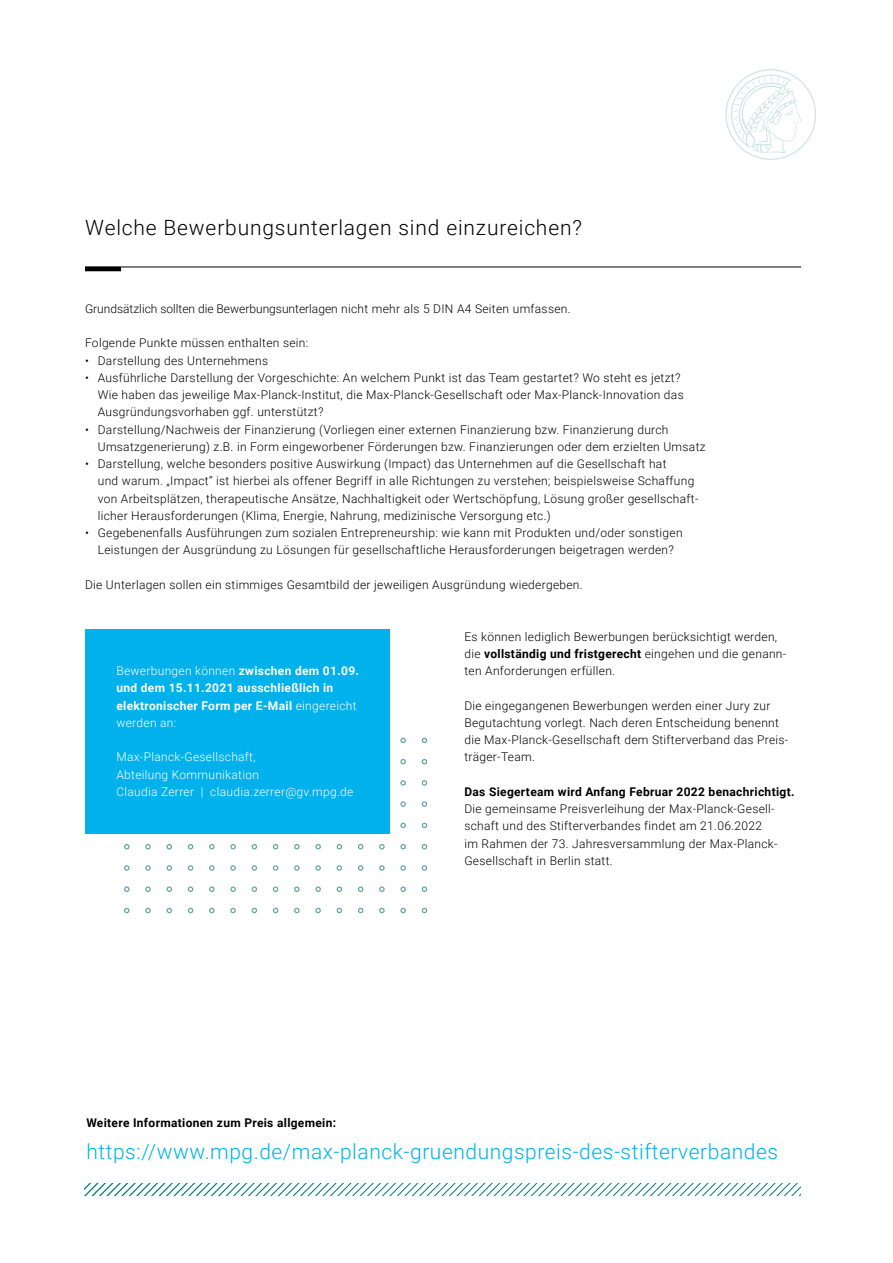
<style>
.page{position:relative;width:893px;height:1263px;background:#fff}
.page>*{position:absolute;margin:0;border:0;box-sizing:border-box;transform-origin:0 0}
.t1{font:300 21px "Roboto";letter-spacing:.025em;color:#00b1eb}
.t2{font:300 21px "Roboto";letter-spacing:.04em;color:#000}
.t3{font:300 12px/17.2px "Roboto";letter-spacing:.025em;color:#000}
.t4{font:700 12px/17.2px "Roboto";letter-spacing:.025em;color:#fff}
.t5{font:700 12px "Roboto";letter-spacing:.025em;color:#000}
.t6{font:300 12px/17.2px "Roboto";letter-spacing:.025em;color:#fff}
.t7{font:300 12px "Roboto";color:#000}
.s1{font-weight:300}
.s2{font-weight:700}
</style>
<div class="page">
<svg style="left:422px;top:908px;width:5px;height:5px"></svg>
<svg style="left:400px;top:908px;width:6px;height:5px"></svg>
<svg style="left:379px;top:908px;width:6px;height:5px"></svg>
<svg style="left:358px;top:908px;width:5px;height:5px"></svg>
<svg style="left:337px;top:908px;width:5px;height:5px"></svg>
<svg style="left:315px;top:908px;width:6px;height:5px"></svg>
<svg style="left:294px;top:908px;width:6px;height:5px"></svg>
<svg style="left:273px;top:908px;width:5px;height:5px"></svg>
<svg style="left:252px;top:908px;width:5px;height:5px"></svg>
<svg style="left:230px;top:908px;width:6px;height:5px"></svg>
<svg style="left:209px;top:908px;width:6px;height:5px"></svg>
<svg style="left:188px;top:908px;width:5px;height:5px"></svg>
<svg style="left:167px;top:908px;width:5px;height:5px"></svg>
<svg style="left:145px;top:908px;width:6px;height:5px"></svg>
<svg style="left:124px;top:908px;width:6px;height:5px"></svg>
<svg style="left:422px;top:886px;width:5px;height:6px"></svg>
<svg style="left:400px;top:886px;width:6px;height:6px"></svg>
<svg style="left:379px;top:886px;width:6px;height:6px"></svg>
<svg style="left:358px;top:886px;width:5px;height:6px"></svg>
<svg style="left:337px;top:886px;width:5px;height:6px"></svg>
<svg style="left:315px;top:886px;width:6px;height:6px"></svg>
<svg style="left:294px;top:886px;width:6px;height:6px"></svg>
<svg style="left:273px;top:886px;width:5px;height:6px"></svg>
<svg style="left:252px;top:886px;width:5px;height:6px"></svg>
<svg style="left:230px;top:886px;width:6px;height:6px"></svg>
<svg style="left:209px;top:886px;width:6px;height:6px"></svg>
<svg style="left:188px;top:886px;width:5px;height:6px"></svg>
<svg style="left:167px;top:886px;width:5px;height:6px"></svg>
<svg style="left:145px;top:886px;width:6px;height:6px"></svg>
<svg style="left:124px;top:886px;width:6px;height:6px"></svg>
<svg style="left:422px;top:865px;width:5px;height:6px"></svg>
<svg style="left:400px;top:865px;width:6px;height:6px"></svg>
<svg style="left:379px;top:865px;width:6px;height:6px"></svg>
<svg style="left:358px;top:865px;width:5px;height:6px"></svg>
<svg style="left:337px;top:865px;width:5px;height:6px"></svg>
<svg style="left:315px;top:865px;width:6px;height:6px"></svg>
<svg style="left:294px;top:865px;width:6px;height:6px"></svg>
<svg style="left:273px;top:865px;width:5px;height:6px"></svg>
<svg style="left:252px;top:865px;width:5px;height:6px"></svg>
<svg style="left:230px;top:865px;width:6px;height:6px"></svg>
<svg style="left:209px;top:865px;width:6px;height:6px"></svg>
<svg style="left:188px;top:865px;width:5px;height:6px"></svg>
<svg style="left:167px;top:865px;width:5px;height:6px"></svg>
<svg style="left:145px;top:865px;width:6px;height:6px"></svg>
<svg style="left:124px;top:865px;width:6px;height:6px"></svg>
<svg style="left:422px;top:844px;width:5px;height:5px"></svg>
<svg style="left:400px;top:844px;width:6px;height:5px"></svg>
<svg style="left:379px;top:844px;width:6px;height:5px"></svg>
<svg style="left:358px;top:844px;width:5px;height:5px"></svg>
<svg style="left:337px;top:844px;width:5px;height:5px"></svg>
<svg style="left:315px;top:844px;width:6px;height:5px"></svg>
<svg style="left:294px;top:844px;width:6px;height:5px"></svg>
<svg style="left:273px;top:844px;width:5px;height:5px"></svg>
<svg style="left:252px;top:844px;width:5px;height:5px"></svg>
<svg style="left:230px;top:844px;width:6px;height:5px"></svg>
<svg style="left:209px;top:844px;width:6px;height:5px"></svg>
<svg style="left:188px;top:844px;width:5px;height:5px"></svg>
<svg style="left:167px;top:844px;width:5px;height:5px"></svg>
<svg style="left:145px;top:844px;width:6px;height:5px"></svg>
<svg style="left:124px;top:844px;width:6px;height:5px"></svg>
<svg style="left:422px;top:823px;width:5px;height:5px"></svg>
<svg style="left:400px;top:823px;width:6px;height:5px"></svg>
<svg style="left:422px;top:801px;width:5px;height:6px"></svg>
<svg style="left:400px;top:801px;width:6px;height:6px"></svg>
<svg style="left:422px;top:780px;width:5px;height:6px"></svg>
<svg style="left:400px;top:780px;width:6px;height:6px"></svg>
<svg style="left:422px;top:759px;width:5px;height:5px"></svg>
<svg style="left:400px;top:759px;width:6px;height:5px"></svg>
<svg style="left:422px;top:738px;width:5px;height:5px"></svg>
<svg style="left:400px;top:738px;width:6px;height:5px"></svg>
<hr style="left:85px;top:267px;width:36px;height:4px;background:#000">
<hr style="left:85px;top:267px;width:716px;height:1px;background:#000">
<svg style="left:725px;top:69px;width:91px;height:91px"></svg>
<div style="left:85px;top:630px;width:305px;height:204px;background:#00b1eb"></div>
<svg style="left:85px;top:1183px;width:715px;height:13px"></svg>
<h1 class="t2" style="left:85px;top:212px;width:498px">Welche Bewerbungsunterlagen sind einzureichen?</h1>
<p class="t7" style="left:85px;top:300px;width:487px">Grundsätzlich sollten die Bewerbungsunterlagen nicht mehr als 5 DIN A4 Seiten umfassen.</p>
<p class="t3" style="left:85px;top:334px;width:225px">Folgende Punkte müssen enthalten sein:</p>
<p class="t3" style="left:85px;top:351px;width:185px">• Darstellung des Unternehmens</p>
<p class="t3" style="left:98px;top:368px;width:587px;text-indent:-13px">• Ausführliche Darstellung der Vorgeschichte: An welchem Punkt ist das Team gestartet? Wo steht es jetzt?<br>Wie haben das jeweilige Max-Planck-Institut, die Max-Planck-Gesellschaft oder Max-Planck-Innovation das<br>Ausgründungsvorhaben ggf. unterstützt?</p>
<p class="t3" style="left:98px;top:420px;width:609px;text-indent:-13px">• Darstellung/Nachweis der Finanzierung (Vorliegen einer externen Finanzierung bzw. Finanzierung durch<br>Umsatzgenerierung) z.B. in Form eingeworbener Förderungen bzw. Finanzierungen oder dem erzielten Umsatz</p>
<p class="t3" style="left:98px;top:455px;width:602px;text-indent:-13px">• Darstellung, welche besonders positive Auswirkung (Impact) das Unternehmen auf die Gesellschaft hat<br>und warum. „Impact“ ist hierbei als offener Begriff in alle Richtungen zu verstehen; beispielsweise Schaffung von Arbeitsplätzen, therapeutische Ansätze, Nachhaltigkeit oder Wertschöpfung, Lösung großer gesellschaft&shy;licher Herausforderungen (Klima, Energie, Nahrung, medizinische Versorgung etc.)</p>
<p class="t3" style="left:85px;top:524px;width:599px;text-align:center">• Gegebenenfalls Ausführungen zum sozialen Entrepreneurship: wie kann mit Produkten und/oder sonstigen<br>Leistungen der Ausgründung zu Lösungen für gesellschaftliche Herausforderungen beigetragen werden?</p>
<p class="t3" style="left:85px;top:575px;width:499px">Die Unterlagen sollen ein stimmiges Gesamtbild der jeweiligen Ausgründung wiedergeben.</p>
<p class="t4" style="left:116px;top:662px;width:244px"><span class="s1">Bewerbungen können</span> zwischen dem 01.09. und dem 15.11.2021 ausschließlich in elektronischer Form per E-Mail <span class="s1">eingereicht werden an:</span></p>
<p class="t6" style="left:116px;top:748px;width:239px">Max-Planck-Gesellschaft,<br>Abteilung Kommunikation<br>Claudia Zerrer | claudia.zerrer@gv.mpg.de</p>
<p class="t3" style="left:464px;top:627px;width:323px">Es können lediglich Bewerbungen berücksichtigt werden, die <span class="s2">vollständig und fristgerecht</span> eingehen und die genann&shy;ten Anforderungen erfüllen.</p>
<p class="t3" style="left:464px;top:696px;width:325px">Die eingegangenen Bewerbungen werden einer Jury zur Begutachtung vorlegt. Nach deren Entscheidung benennt die Max-Planck-Gesellschaft dem Stifterverband das Preis&shy;träger-Team.</p>
<p class="t5" style="left:464px;top:783px;width:332px">Das Siegerteam wird Anfang Februar 2022 benachrichtigt.</p>
<p class="t3" style="left:464px;top:800px;width:315px">Die gemeinsame Preisverleihung der Max-Planck-Gesell&shy;schaft und des Stifterverbandes findet am 21.06.2022 im Rahmen der 73. Jahresversammlung der Max-Planck-Gesellschaft in Berlin statt.</p>
<p class="t5" style="left:86px;top:1114px;width:251px">Weitere Informationen zum Preis allgemein:</p>
<h1 class="t1" style="left:86px;top:1137px;width:693px">https://www.mpg.de/max-planck-gruendungspreis-des-stifterverbandes</h1>
</div>
